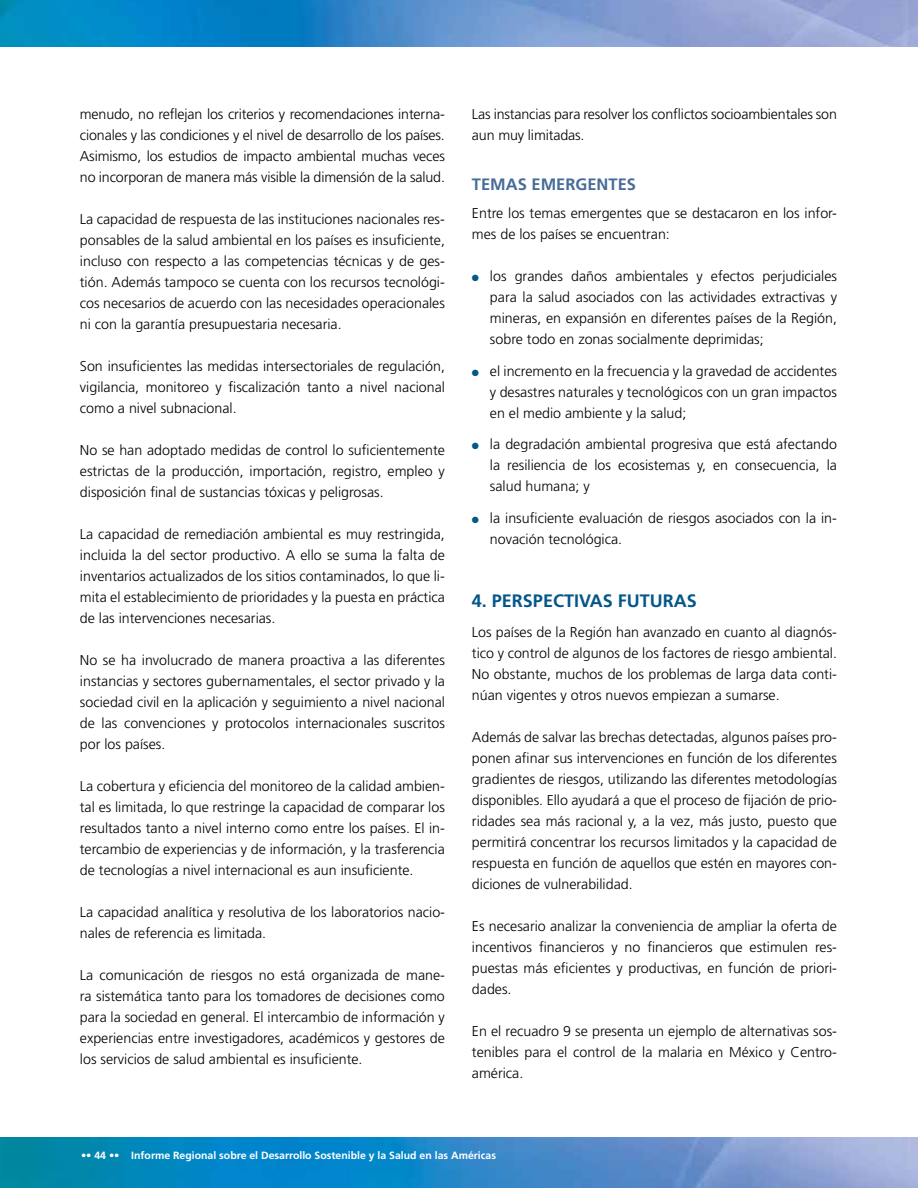
<style>
.page{position:relative;width:918px;height:1188px;background:#fff}
.page>*{position:absolute;margin:0;border:0;box-sizing:border-box;transform-origin:0 0}
.t1{font:700 18px "Frutiger";color:#045789}
.t2{font:700 16.5px "Frutiger";color:#486c99}
.t3{font:300 14.25px/21px "Frutiger";color:#000;text-align:justify}
.t4{font:700 10.5px "Frutiger";color:#fff}
.s1{color:#045789}
</style>
<div class="page">
<img style="left:0;top:1138px;width:918px;height:50px">
<img style="left:0;top:0;width:918px;height:47px">
<p class="t3" style="left:80px;top:104px;width:367px">menudo, no reflejan los criterios y recomendaciones interna&shy;cionales y las condiciones y el nivel de desarrollo de los países.<br>Asimismo, los estudios de impacto ambiental muchas veces no incorporan de manera más visible la dimensión de la salud.</p>
<p class="t3" style="left:80px;top:209px;width:367px">La capacidad de respuesta de las instituciones nacionales res&shy;ponsables de la salud ambiental en los países es insuficiente, incluso con respecto a las competencias técnicas y de ges&shy;tión. Además tampoco se cuenta con los recursos tecnológi&shy;cos necesarios de acuerdo con las necesidades operacionales ni con la garantía presupuestaria necesaria.</p>
<p class="t3" style="left:80px;top:356px;width:367px">Son insuficientes las medidas intersectoriales de regulación, vigilancia, monitoreo y fiscalización tanto a nivel nacional como a nivel subnacional.</p>
<p class="t3" style="left:80px;top:440px;width:367px">No se han adoptado medidas de control lo suficientemente estrictas de la producción, importación, registro, empleo y disposición final de sustancias tóxicas y peligrosas.</p>
<p class="t3" style="left:80px;top:524px;width:367px">La capacidad de remediación ambiental es muy restringida, incluida la del sector productivo. A ello se suma la falta de inventarios actualizados de los sitios contaminados, lo que li&shy;mita el establecimiento de prioridades y la puesta en práctica de las intervenciones necesarias.</p>
<p class="t3" style="left:80px;top:650px;width:367px">No se ha involucrado de manera proactiva a las diferentes instancias y sectores gubernamentales, el sector privado y la sociedad civil en la aplicación y seguimiento a nivel nacional de las convenciones y protocolos internacionales suscritos por los países.</p>
<p class="t3" style="left:80px;top:776px;width:367px">La cobertura y eficiencia del monitoreo de la calidad ambien&shy;tal es limitada, lo que restringe la capacidad de comparar los resultados tanto a nivel interno como entre los países. El in&shy;tercambio de experiencias y de información, y la trasferencia de tecnologías a nivel internacional es aun insuficiente.</p>
<p class="t3" style="left:80px;top:902px;width:367px">La capacidad analítica y resolutiva de los laboratorios nacio&shy;nales de referencia es limitada.</p>
<p class="t3" style="left:80px;top:965px;width:367px">La comunicación de riesgos no está organizada de mane&shy;ra sistemática tanto para los tomadores de decisiones como para la sociedad en general. El intercambio de información y experiencias entre investigadores, académicos y gestores de los servicios de salud ambiental es insuficiente.</p>
<p class="t3" style="left:472px;top:104px;width:367px">Las instancias para resolver los conflictos socioambientales son aun muy limitadas.</p>
<p class="t2" style="left:472px;top:174px;width:166px">TEMAS EMERGENTES</p>
<p class="t3" style="left:472px;top:203px;width:367px">Entre los temas emergentes que se destacaron en los infor&shy;mes de los países se encuentran:</p>
<p class="t3" style="left:490px;top:266px;width:349px;text-indent:-18px"><span class="s1">●</span> los grandes daños ambientales y efectos perjudiciales para la salud asociados con las actividades extractivas y mineras, en expansión en diferentes países de la Región, sobre todo en zonas socialmente deprimidas;</p>
<p class="t3" style="left:490px;top:360px;width:349px;text-indent:-18px"><span class="s1">●</span> el incremento en la frecuencia y la gravedad de accidentes y desastres naturales y tecnológicos con un gran impactos en el medio ambiente y la salud;</p>
<p class="t3" style="left:490px;top:434px;width:349px;text-indent:-18px"><span class="s1">●</span> la degradación ambiental progresiva que está afectando la resiliencia de los ecosistemas y, en consecuencia, la salud humana; y</p>
<p class="t3" style="left:490px;top:507px;width:348px;text-indent:-18px"><span class="s1">●</span> la insuficiente evaluación de riesgos asociados con la in&shy;novación tecnológica.</p>
<p class="t1" style="left:472px;top:590px;width:226px">4. PERSPECTIVAS FUTURAS</p>
<p class="t3" style="left:472px;top:622px;width:367px">Los países de la Región han avanzado en cuanto al diagnós&shy;tico y control de algunos de los factores de riesgo ambiental.<br>No obstante, muchos de los problemas de larga data conti&shy;núan vigentes y otros nuevos empiezan a sumarse.</p>
<p class="t3" style="left:472px;top:727px;width:367px">Además de salvar las brechas detectadas, algunos países pro&shy;ponen afinar sus intervenciones en función de los diferentes gradientes de riesgos, utilizando las diferentes metodologías disponibles. Ello ayudará a que el proceso de fijación de prio&shy;ridades sea más racional y, a la vez, más justo, puesto que permitirá concentrar los recursos limitados y la capacidad de respuesta en función de aquellos que estén en mayores con&shy;diciones de vulnerabilidad.</p>
<p class="t3" style="left:472px;top:916px;width:367px">Es necesario analizar la conveniencia de ampliar la oferta de incentivos financieros y no financieros que estimulen res&shy;puestas más eficientes y productivas, en función de priori&shy;dades.</p>
<p class="t3" style="left:472px;top:1021px;width:367px">En el recuadro 9 se presenta un ejemplo de alternativas sos&shy;tenibles para el control de la malaria en México y Centro&shy;américa.</p>
<p class="t4" style="left:81px;top:1149px;width:417px">•• 44 •• Informe Regional sobre el Desarrollo Sostenible y la Salud en las Américas</p>
</div>
